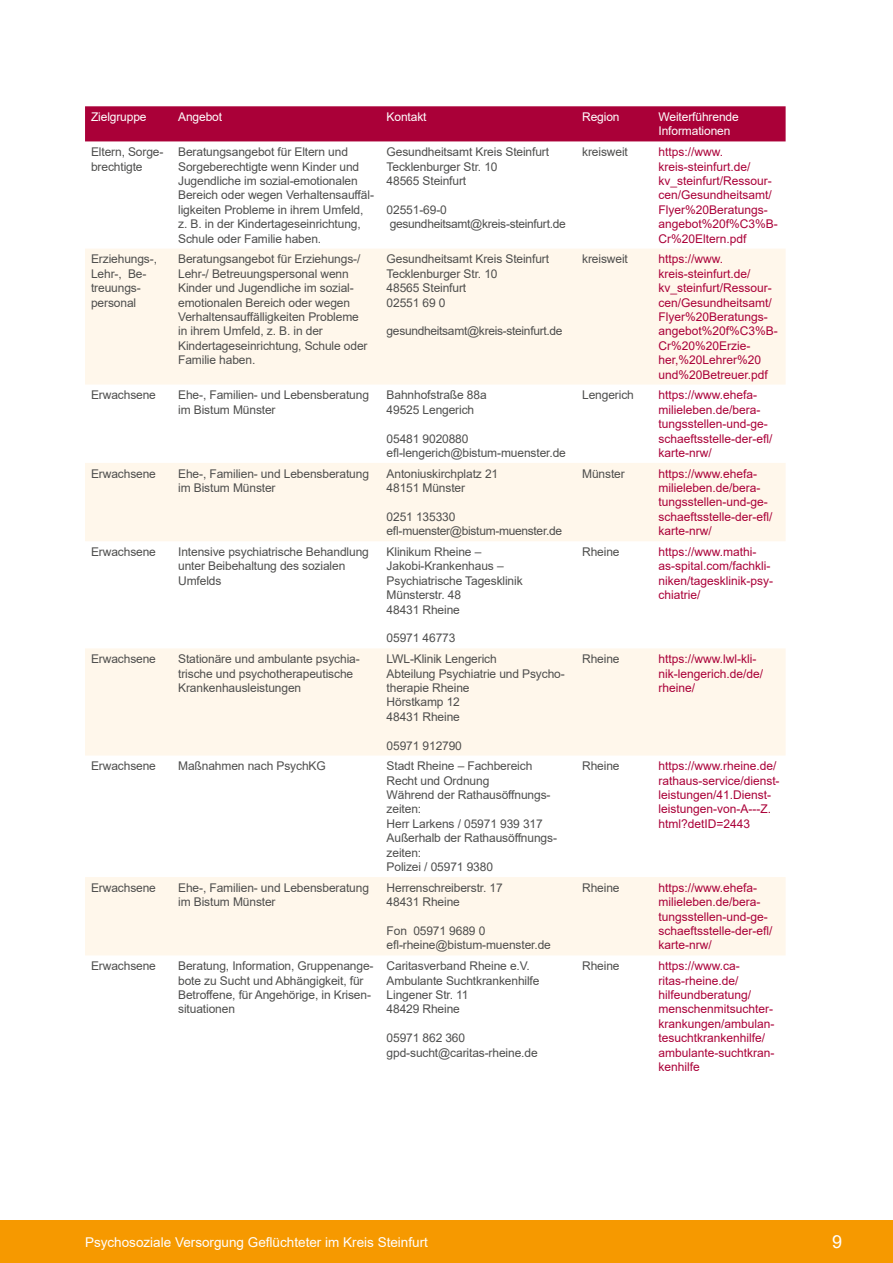
<style>
.page{position:relative;width:893px;height:1263px;background:#fff}
.page>*{position:absolute;margin:0;border:0;box-sizing:border-box;transform-origin:0 0}
.t1{font:18px "Arial";color:#fff}
.t2{font:13.5px "Arial";color:#fff}
.t3{font:12px/14.4px "Arial";letter-spacing:-.01em;color:#4e4e4d}
.t4{font:12px/14.4px "Arial";color:#aa0038}
.t5{font:12px/14.4px "Arial";letter-spacing:-.01em;color:#fff}
</style>
<div class="page">
<div style="left:0;top:1220px;width:893px;height:43px;background:#f69900"></div>
<div style="left:85px;top:106px;width:701px;height:35px;background:#aa0038"></div>
<svg style="left:85px;top:249px;width:701px;height:706px;fill:#fff7eb"></svg>
<p class="t5" style="left:91px;top:110px;width:57px">Zielgruppe</p>
<p class="t5" style="left:178px;top:110px;width:45px">Angebot</p>
<p class="t5" style="left:387px;top:110px;width:41px">Kontakt</p>
<p class="t5" style="left:582px;top:110px;width:39px">Region</p>
<p class="t5" style="left:658px;top:110px;width:82px">Weiterführende<br>Informationen</p>
<p class="t3" style="left:91px;top:145px;width:74px">Eltern, Sorge&shy;brechtigte</p>
<p class="t3" style="left:178px;top:145px;width:197px">Beratungsangebot für Eltern und Sorgeberechtigte wenn Kinder und Jugendliche im sozial-emotionalen Bereich oder wegen Verhaltensauffäl&shy;ligkeiten Probleme in ihrem Umfeld, z. B. in der Kindertageseinrichtung, Schule oder Familie haben.</p>
<p class="t3" style="left:387px;top:145px;width:164px">Gesundheitsamt Kreis Steinfurt<br>Tecklenburger Str. 10<br>48565 Steinfurt</p>
<p class="t3" style="left:582px;top:145px;width:47px">kreisweit</p>
<p class="t4" style="left:658px;top:145px;width:121px">https://www. kreis-steinfurt.de/ kv_steinfurt/Ressour&shy;cen/Gesundheitsamt/<br>Flyer%20Beratungs&shy;angebot%20f%C3%B-<br>Cr%20Eltern.pdf</p>
<p class="t3" style="left:387px;top:202px;width:181px">02551-69-0 gesundheitsamt@kreis-steinfurt.de</p>
<p class="t3" style="left:91px;top:252px;width:68px">Erziehungs-,<br>Lehr-, Be&shy;treuungs&shy;personal</p>
<p class="t3" style="left:178px;top:252px;width:191px">Beratungsangebot für Erziehungs-/<br>Lehr-/ Betreuungspersonal wenn<br>Kinder und Jugendliche im sozial&shy;emotionalen Bereich oder wegen<br>Verhaltensauffälligkeiten Probleme in ihrem Umfeld, z. B. in der<br>Kindertageseinrichtung, Schule oder<br>Familie haben.</p>
<p class="t3" style="left:387px;top:252px;width:164px">Gesundheitsamt Kreis Steinfurt<br>Tecklenburger Str. 10<br>48565 Steinfurt<br>02551 69 0</p>
<p class="t3" style="left:387px;top:324px;width:177px">gesundheitsamt@kreis-steinfurt.de</p>
<p class="t3" style="left:91px;top:388px;width:66px">Erwachsene</p>
<p class="t3" style="left:178px;top:388px;width:192px">Ehe-, Familien- und Lebensberatung im Bistum Münster</p>
<p class="t3" style="left:387px;top:388px;width:102px">Bahnhofstraße 88a<br>49525 Lengerich</p>
<p class="t3" style="left:387px;top:431px;width:181px">05481 9020880 efl-lengerich@bistum-muenster.de</p>
<p class="t3" style="left:91px;top:466px;width:66px">Erwachsene</p>
<p class="t3" style="left:178px;top:466px;width:192px">Ehe-, Familien- und Lebensberatung im Bistum Münster</p>
<p class="t3" style="left:387px;top:466px;width:113px">Antoniuskirchplatz 21<br>48151 Münster</p>
<p class="t3" style="left:387px;top:509px;width:177px">0251 135330 efl-muenster@bistum-muenster.de</p>
<p class="t3" style="left:91px;top:544px;width:66px">Erwachsene</p>
<p class="t3" style="left:178px;top:544px;width:192px">Intensive psychiatrische Behandlung unter Beibehaltung des sozialen<br>Umfelds</p>
<p class="t3" style="left:387px;top:544px;width:138px">Klinikum Rheine –<br>Jakobi-Krankenhaus –<br>Psychiatrische Tagesklinik<br>Münsterstr. 48<br>48431 Rheine</p>
<p class="t3" style="left:387px;top:631px;width:70px">05971 46773</p>
<p class="t3" style="left:91px;top:652px;width:66px">Erwachsene</p>
<p class="t3" style="left:178px;top:652px;width:183px">Stationäre und ambulante psychia&shy;trische und psychotherapeutische<br>Krankenhausleistungen</p>
<p class="t3" style="left:387px;top:652px;width:180px">LWL-Klinik Lengerich<br>Abteilung Psychiatrie und Psycho&shy;therapie Rheine<br>Hörstkamp 12<br>48431 Rheine</p>
<p class="t3" style="left:387px;top:738px;width:77px">05971 912790</p>
<p class="t3" style="left:582px;top:252px;width:47px">kreisweit</p>
<p class="t4" style="left:658px;top:252px;width:121px">https://www. kreis-steinfurt.de/ kv_steinfurt/Ressour&shy;cen/Gesundheitsamt/<br>Flyer%20Beratungs&shy;angebot%20f%C3%B-<br>Cr%20%20Erzie&shy;her,%20Lehrer%20 und%20Betreuer.pdf</p>
<p class="t3" style="left:582px;top:388px;width:53px">Lengerich</p>
<p class="t4" style="left:658px;top:388px;width:116px">https://www.ehefa&shy;milieleben.de/bera&shy;tungsstellen-und-ge&shy;schaeftsstelle-der-efl/ karte-nrw/</p>
<p class="t3" style="left:582px;top:466px;width:44px">Münster</p>
<p class="t4" style="left:658px;top:466px;width:116px">https://www.ehefa&shy;milieleben.de/bera&shy;tungsstellen-und-ge&shy;schaeftsstelle-der-efl/ karte-nrw/</p>
<p class="t3" style="left:582px;top:544px;width:39px">Rheine</p>
<p class="t4" style="left:658px;top:544px;width:116px">https://www.mathi&shy;as-spital.com/fachkli&shy;niken/tagesklinik-psy&shy;chiatrie/</p>
<p class="t3" style="left:582px;top:652px;width:39px">Rheine</p>
<p class="t4" style="left:658px;top:652px;width:106px">https://www.lwl-kli&shy;nik-lengerich.de/de/ rheine/</p>
<p class="t3" style="left:91px;top:759px;width:66px">Erwachsene</p>
<p class="t3" style="left:178px;top:759px;width:149px">Maßnahmen nach PsychKG</p>
<p class="t3" style="left:387px;top:759px;width:172px">Stadt Rheine – Fachbereich<br>Recht und Ordnung<br>Während der Rathausöffnungs&shy;zeiten:<br>Herr Larkens / 05971 939 317<br>Außerhalb der Rathausöffnungs&shy;zeiten:<br>Polizei / 05971 9380</p>
<p class="t3" style="left:582px;top:759px;width:39px">Rheine</p>
<p class="t4" style="left:658px;top:759px;width:123px">https://www.rheine.de/ rathaus-service/dienst&shy;leistungen/41.Dienst&shy;leistungen-von-A---Z. html?detID=2443</p>
<p class="t3" style="left:91px;top:880px;width:66px">Erwachsene</p>
<p class="t3" style="left:178px;top:880px;width:192px">Ehe-, Familien- und Lebensberatung im Bistum Münster</p>
<p class="t3" style="left:387px;top:880px;width:118px">Herrenschreiberstr. 17<br>48431 Rheine</p>
<p class="t3" style="left:387px;top:923px;width:166px">Fon 05971 9689 0 efl-rheine@bistum-muenster.de</p>
<p class="t3" style="left:582px;top:880px;width:39px">Rheine</p>
<p class="t4" style="left:658px;top:880px;width:116px">https://www.ehefa&shy;milieleben.de/bera&shy;tungsstellen-und-ge&shy;schaeftsstelle-der-efl/ karte-nrw/</p>
<p class="t3" style="left:91px;top:959px;width:66px">Erwachsene</p>
<p class="t3" style="left:178px;top:959px;width:197px">Beratung, Information, Gruppenange&shy;bote zu Sucht und Abhängigkeit, für<br>Betroffene, für Angehörige, in Krisen&shy;situationen</p>
<p class="t3" style="left:387px;top:959px;width:154px">Caritasverband Rheine e.V.<br>Ambulante Suchtkrankenhilfe<br>Lingener Str. 11<br>48429 Rheine</p>
<p class="t3" style="left:387px;top:1031px;width:153px">05971 862 360 gpd-sucht@caritas-rheine.de</p>
<p class="t3" style="left:582px;top:959px;width:39px">Rheine</p>
<p class="t4" style="left:658px;top:959px;width:118px">https://www.ca&shy;ritas-rheine.de/ hilfeundberatung/ menschenmitsuchter&shy;krankungen/ambulan&shy;tesuchtkrankenhilfe/ ambulante-suchtkran&shy;kenhilfe</p>
<p class="t2" style="left:85px;top:1232px;width:344px">Psychosoziale Versorgung Geflüchteter im Kreis Steinfurt</p>
<h1 class="t1" style="left:832px;top:1229px;width:12px">9</h1>
</div>
